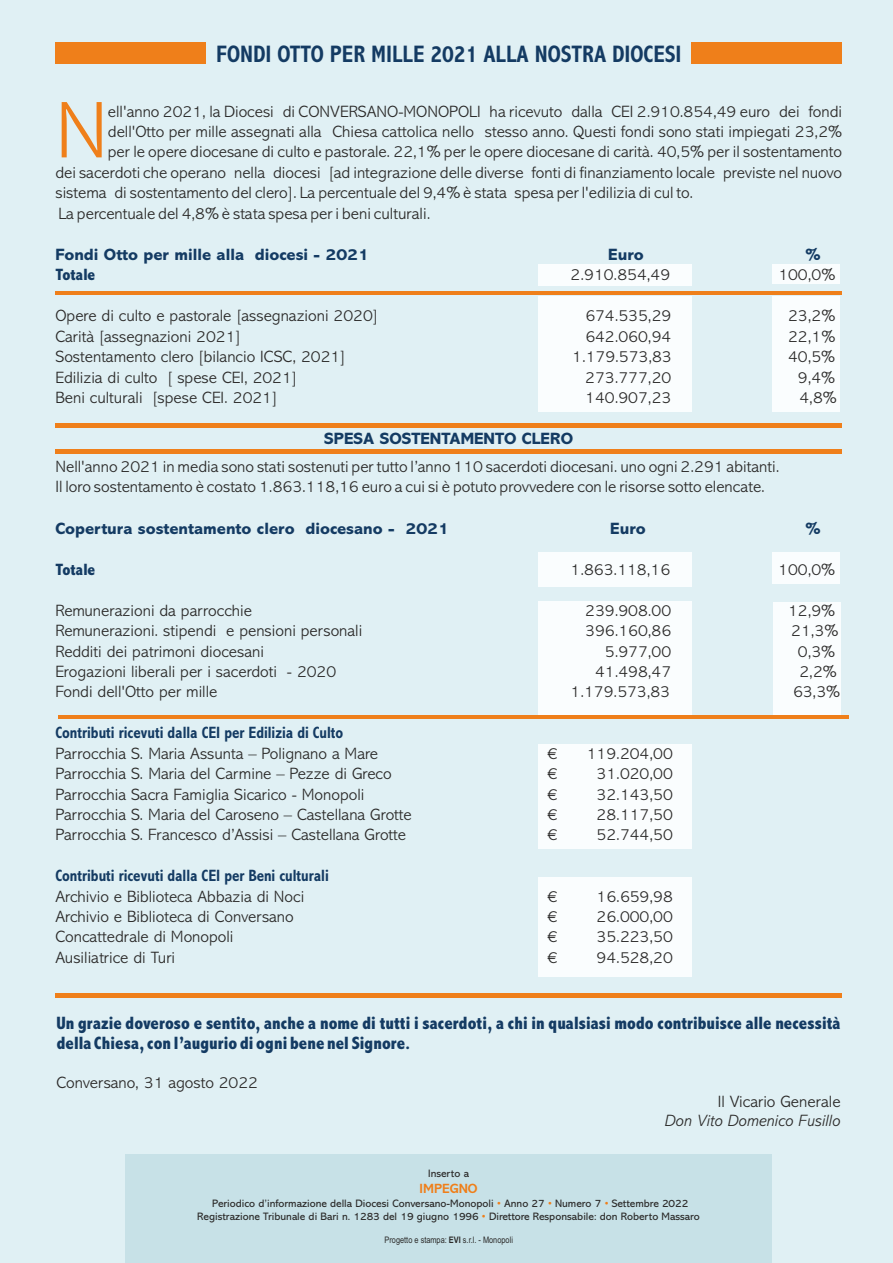
<style>
.page{position:relative;width:893px;height:1263px;background:#e0f0f4}
.page>*{position:absolute;margin:0;border:0;box-sizing:border-box;transform-origin:0 0}
.t1{font:300 81.15px "Abadi MT Std";color:#ef7f1a}
.t2{font:700 condensed 24px "Abadi";color:#143b63}
.t3{font:800 condensed 18px/20.5px "Abadi MT Std";color:#143b63}
.t4{font:300 16.5px/20.4px "Abadi MT Std";color:#2b2a29}
.t5{font:800 16.5px "Abadi MT Std";color:#143b63}
.t6{font:700 condensed 16.5px "Abadi";color:#143b63}
.t7{font:italic 300 16.5px "Abadi MT Std";color:#2b2a29}
.t8{font:800 condensed 16.5px "Abadi MT Std";color:#143b63}
.t9{font:700 13.5px "Abadi MT Std";color:#ef7f1a}
.t10{font:10.8px/13.2px "Abadi MT Std";color:#2b2a29;text-align:center}
.t11{font:9px "Arial Narrow";color:#2b2a29}
.s1{color:#ef7f1a}
.s2{font-weight:700}
</style>
<div class="page">
<div style="left:538px;top:296px;width:153px;height:115px;background:#fafdfe"></div>
<div style="left:773px;top:296px;width:67px;height:115px;background:#fafdfe"></div>
<div style="left:773px;top:552px;width:67px;height:32px;background:#fafdfe"></div>
<div style="left:773px;top:264px;width:67px;height:20px;background:#fafdfe"></div>
<div style="left:773px;top:602px;width:68px;height:117px;background:#fafdfe"></div>
<div style="left:538px;top:552px;width:153px;height:35px;background:#fafdfe"></div>
<div style="left:538px;top:264px;width:153px;height:22px;background:#fafdfe"></div>
<div style="left:538px;top:602px;width:153px;height:117px;background:#fafdfe"></div>
<div style="left:538px;top:744px;width:153px;height:105px;background:#fafdfe"></div>
<div style="left:538px;top:877px;width:153px;height:100px;background:#fafdfe"></div>
<div style="left:55px;top:993px;width:787px;height:5px;background:#ef7f1a"></div>
<div style="left:55px;top:423px;width:787px;height:5px;background:#ef7f1a"></div>
<hr style="left:55px;top:291px;width:787px;height:4px;background:#ef7f1a">
<hr style="left:58px;top:715px;width:790px;height:4px;background:#ef7f1a">
<hr style="left:55px;top:449px;width:787px;height:4px;background:#ef7f1a">
<div style="left:55px;top:42px;width:151px;height:21px;background:#ef7f1a"></div>
<div style="left:691px;top:42px;width:151px;height:21px;background:#ef7f1a"></div>
<div style="left:125px;top:1154px;width:647px;height:109px;background:#c7e1e7"></div>
<h2 class="t2" style="left:216px;top:45px;width:467px">FONDI OTTO PER MILLE 2021 ALLA NOSTRA DIOCESI</h2>
<h1 class="t1" style="left:55px;top:102px;width:54px">N</h1>
<p class="t4" style="left:108px;top:102px;width:736px">ell'anno 2021, la Diocesi di CONVERSANO-MONOPOLI ha ricevuto dalla CEI 2.910.854,49 euro dei fondi</p>
<p class="t4" style="left:108px;top:123px;width:736px">dell'Otto per mille assegnati alla Chiesa cattolica nello stesso anno. Questi fondi sono stati impiegati 23,2%</p>
<p class="t4" style="left:108px;top:143px;width:736px">per le opere diocesane di culto e pastorale. 22,1% per le opere diocesane di carità. 40,5% per il sostentamento</p>
<p class="t4" style="left:55px;top:164px;width:788px">dei sacerdoti che operano nella diocesi [ad integrazione delle diverse fonti di finanziamento locale previste nel nuovo</p>
<p class="t4" style="left:55px;top:184px;width:639px">sistema di sostentamento del clero]. La percentuale del 9,4% è stata spesa per l'edilizia di cul to.</p>
<p class="t4" style="left:58px;top:205px;width:374px">La percentuale del 4,8% è stata spesa per i beni culturali.</p>
<p class="t5" style="left:55px;top:249px;width:315px">Fondi Otto per mille alla diocesi - 2021</p>
<p class="t5" style="left:608px;top:249px;width:37px">Euro</p>
<p class="t5" style="left:805px;top:249px;width:17px">%</p>
<p class="t8" style="left:55px;top:269px;width:41px">Totale</p>
<p class="t4" style="left:571px;top:266px;width:101px">2.910.854,49</p>
<p class="t4" style="left:778px;top:266px;width:58px">100,0%</p>
<p class="t4" style="left:55px;top:307px;width:324px">Opere di culto e pastorale [assegnazioni 2020]</p>
<p class="t4" style="left:585px;top:307px;width:87px">674.535,29</p>
<p class="t4" style="left:788px;top:307px;width:49px">23,2%</p>
<p class="t4" style="left:55px;top:328px;width:187px">Carità [assegnazioni 2021]</p>
<p class="t4" style="left:585px;top:328px;width:87px">642.060,94</p>
<p class="t4" style="left:788px;top:328px;width:49px">22,1%</p>
<p class="t4" style="left:55px;top:348px;width:292px">Sostentamento clero [bilancio ICSC, 2021]</p>
<p class="t4" style="left:572px;top:348px;width:101px">1.179.573,83</p>
<p class="t4" style="left:788px;top:348px;width:49px">40,5%</p>
<p class="t4" style="left:55px;top:369px;width:243px">Edilizia di culto [ spese CEI, 2021]</p>
<p class="t4" style="left:585px;top:369px;width:87px">273.777,20</p>
<p class="t4" style="left:798px;top:369px;width:39px">9,4%</p>
<p class="t4" style="left:55px;top:389px;width:223px">Beni culturali [spese CEI. 2021]</p>
<p class="t4" style="left:585px;top:389px;width:87px">140.907,23</p>
<p class="t4" style="left:799px;top:389px;width:39px">4,8%</p>
<p class="t5" style="left:324px;top:433px;width:250px">SPESA SOSTENTAMENTO CLERO</p>
<p class="t4" style="left:55px;top:458px;width:726px">Nell'anno 2021 in media sono stati sostenuti per tutto l’anno 110 sacerdoti diocesani. uno ogni 2.291 abitanti.<br>Il loro sostentamento è costato 1.863.118,16 euro a cui si è potuto provvedere con le risorse sotto elencate.</p>
<p class="t5" style="left:55px;top:522px;width:395px">Copertura sostentamento clero diocesano - 2021</p>
<p class="t5" style="left:610px;top:522px;width:37px">Euro</p>
<p class="t5" style="left:805px;top:522px;width:17px">%</p>
<p class="t8" style="left:55px;top:563px;width:41px">Totale</p>
<p class="t4" style="left:571px;top:561px;width:101px">1.863.118,16</p>
<p class="t4" style="left:778px;top:561px;width:58px">100,0%</p>
<p class="t4" style="left:55px;top:602px;width:198px">Remunerazioni da parrocchie</p>
<p class="t4" style="left:585px;top:602px;width:87px">239.908.00</p>
<p class="t4" style="left:788px;top:602px;width:49px">12,9%</p>
<p class="t4" style="left:55px;top:622px;width:308px">Remunerazioni. stipendi e pensioni personali</p>
<p class="t4" style="left:585px;top:622px;width:87px">396.160,86</p>
<p class="t4" style="left:791px;top:622px;width:49px">21,3%</p>
<p class="t4" style="left:55px;top:642px;width:210px">Redditi dei patrimoni diocesani</p>
<p class="t4" style="left:605px;top:642px;width:68px">5.977,00</p>
<p class="t4" style="left:798px;top:642px;width:39px">0,3%</p>
<p class="t4" style="left:55px;top:663px;width:282px">Erogazioni liberali per i sacerdoti - 2020</p>
<p class="t4" style="left:595px;top:663px;width:78px">41.498,47</p>
<p class="t4" style="left:799px;top:663px;width:39px">2,2%</p>
<p class="t4" style="left:55px;top:683px;width:164px">Fondi dell'Otto per mille</p>
<p class="t4" style="left:571px;top:683px;width:101px">1.179.573,83</p>
<p class="t4" style="left:793px;top:683px;width:49px">63,3%</p>
<p class="t6" style="left:55px;top:727px;width:289px">Contributi ricevuti dalla CEI per Edilizia di Culto</p>
<p class="t4" style="left:55px;top:744px;width:324px">Parrocchia S. Maria Assunta – Polignano a Mare</p>
<p class="t4" style="left:548px;top:744px;width:11px">€</p>
<p class="t4" style="left:587px;top:744px;width:87px">119.204,00</p>
<p class="t4" style="left:55px;top:765px;width:338px">Parrocchia S. Maria del Carmine – Pezze di Greco</p>
<p class="t4" style="left:548px;top:765px;width:11px">€</p>
<p class="t4" style="left:597px;top:765px;width:78px">31.020,00</p>
<p class="t4" style="left:55px;top:785px;width:311px">Parrocchia Sacra Famiglia Sicarico - Monopoli</p>
<p class="t4" style="left:548px;top:785px;width:11px">€</p>
<p class="t4" style="left:597px;top:785px;width:78px">32.143,50</p>
<p class="t4" style="left:55px;top:806px;width:358px">Parrocchia S. Maria del Caroseno – Castellana Grotte</p>
<p class="t4" style="left:548px;top:806px;width:11px">€</p>
<p class="t4" style="left:597px;top:806px;width:78px">28.117,50</p>
<p class="t4" style="left:55px;top:826px;width:352px">Parrocchia S. Francesco d’Assisi – Castellana Grotte</p>
<p class="t4" style="left:548px;top:826px;width:11px">€</p>
<p class="t4" style="left:597px;top:826px;width:78px">52.744,50</p>
<p class="t6" style="left:55px;top:870px;width:275px">Contributi ricevuti dalla CEI per Beni culturali</p>
<p class="t4" style="left:55px;top:887px;width:251px">Archivio e Biblioteca Abbazia di Noci</p>
<p class="t4" style="left:548px;top:887px;width:11px">€</p>
<p class="t4" style="left:597px;top:887px;width:78px">16.659,98</p>
<p class="t4" style="left:55px;top:908px;width:240px">Archivio e Biblioteca di Conversano</p>
<p class="t4" style="left:548px;top:908px;width:11px">€</p>
<p class="t4" style="left:597px;top:908px;width:78px">26.000,00</p>
<p class="t4" style="left:55px;top:928px;width:180px">Concattedrale di Monopoli</p>
<p class="t4" style="left:548px;top:928px;width:11px">€</p>
<p class="t4" style="left:597px;top:928px;width:78px">35.223,50</p>
<p class="t4" style="left:55px;top:949px;width:121px">Ausiliatrice di Turi</p>
<p class="t4" style="left:548px;top:949px;width:11px">€</p>
<p class="t4" style="left:597px;top:949px;width:78px">94.528,20</p>
<p class="t3" style="left:56px;top:1014px;width:786px">Un grazie doveroso e sentito, anche a nome di tutti i sacerdoti, a chi in qualsiasi modo contribuisce alle necessità della Chiesa, con l’augurio di ogni bene nel Signore.</p>
<p class="t4" style="left:56px;top:1074px;width:203px">Conversano, 31 agosto 2022</p>
<p class="t4" style="left:718px;top:1093px;width:124px">Il Vicario Generale</p>
<p class="t7" style="left:665px;top:1114px;width:177px">Don Vito Domenico Fusillo</p>
<p class="t10" style="left:428px;top:1167px;width:42px">Inserto a</p>
<p class="t9" style="left:420px;top:1183px;width:60px">IMPEGNO</p>
<p class="t10" style="left:197px;top:1198px;width:504px">Periodico d’informazione della Diocesi Conversano-Monopoli <span class="s1">•</span> Anno 27 <span class="s1">•</span> Numero 7 <span class="s1">•</span> Settembre 2022<br>Registrazione Tribunale di Bari n. 1283 del 19 giugno 1996 <span class="s1">•</span> Direttore Responsabile: don Roberto Massaro</p>
<p class="t11" style="left:385px;top:1237px;width:130px">Progetto e stampa: <span class="s2">EVI</span> s.r.l. - Monopoli</p>
</div>
